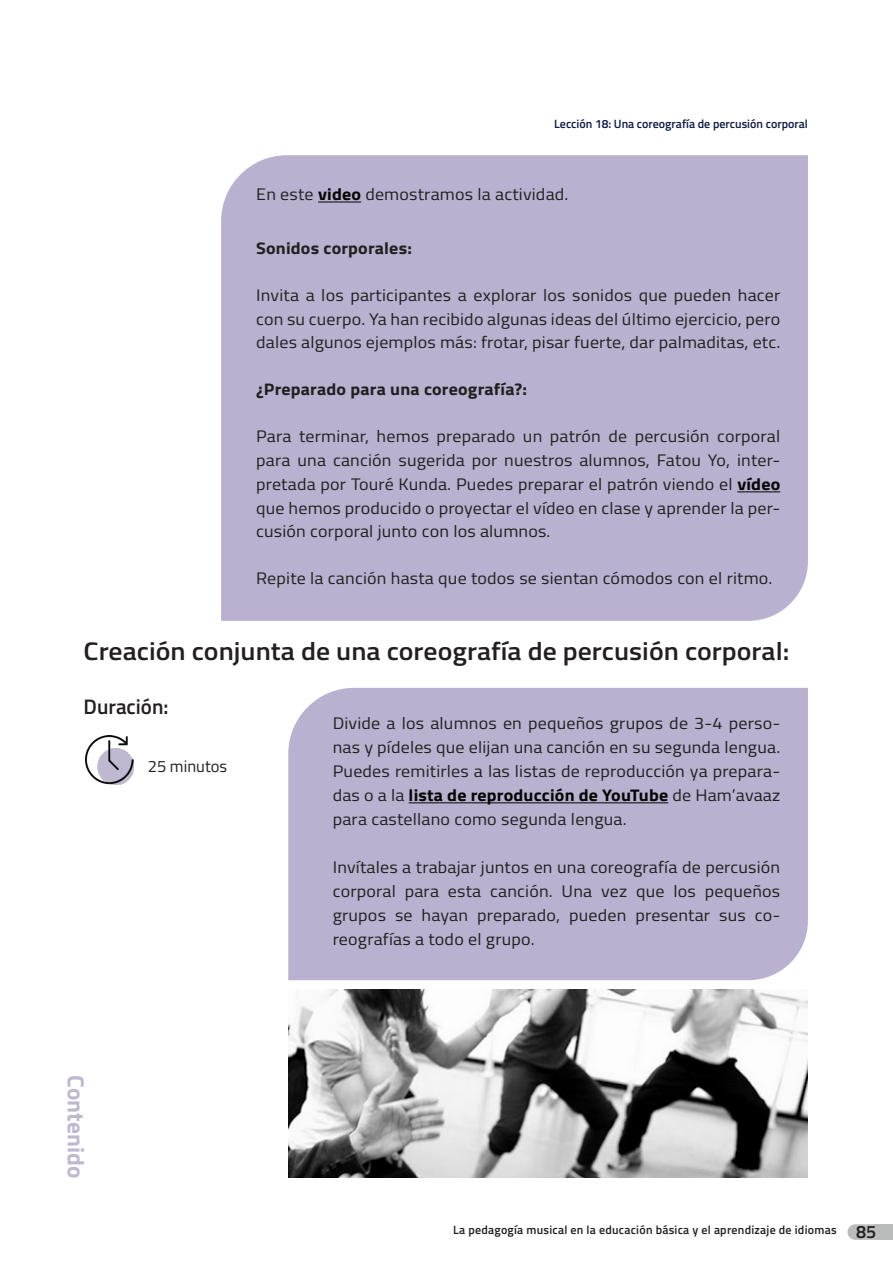
<style>
.page{position:relative;width:893px;height:1263px;background:#fff}
.page>*{position:absolute;margin:0;border:0;box-sizing:border-box;transform-origin:0 0}
.header3{font:600 25.5px "Titillium";color:#231f20;scale:1.09 1}
.t1{font:700 23.4px "Titillium";color:#c0b8cf}
.t2{font:600 21px "Titillium";color:#231f20}
.t3{font:600 18px "Titillium";color:#231f20}
.t4{font:16.8px/23.5px "Titillium";letter-spacing:.01em;color:#231f20;text-align:justify;scale:1.08 1}
.t5{font:700 16.8px "Titillium";letter-spacing:.01em;color:#231f20;scale:1.08 1}
.t6{font:700 16.8px "Titillium";letter-spacing:.01em;color:#040503;scale:1.08 1}
.tex2{font:16.5px "Titillium";color:#231f20}
.t7{font:600 12px "Titillium";letter-spacing:.02em;color:#231f20}
.t8{font:600 12px "Titillium";color:#0d1b42}
.s1{font-weight:700;color:#040503}
.s2{font-weight:400;color:#231f20}
</style>
<div class="page">
<div style="left:875px;top:1224px;width:18px;height:16px;background:#babcbc"></div>
<div style="left:847px;top:1224px;width:40px;height:16px;background:#babcbc;border-radius:8px"></div>
<div style="left:221px;top:155px;width:587px;height:466px;background:#bab0cf"></div>
<div style="left:288px;top:688px;width:520px;height:292px;background:#bab0cf"></div>
<hr style="left:737px;top:492px;width:43px;height:1px;background:#040503">
<hr style="left:318px;top:202px;width:43px;height:1px;background:#040503">
<img style="left:85px;top:736px;width:49px;height:49px">
<hr style="left:409px;top:802px;width:259px;height:1px;background:#040503">
<img style="left:288px;top:990px;width:520px;height:188px">
<p class="t8" style="left:554px;top:114px;width:255px">Lección 18: Una coreografía de percusión corporal</p>
<p class="t4" style="left:256px;top:182px;width:291px">En este <span class="s1">video</span> demostramos la actividad.</p>
<p class="t5" style="left:256px;top:235px;width:146px">Sonidos corporales:</p>
<p class="t4" style="left:256px;top:283px;width:487px">Invita a los participantes a explorar los sonidos que pueden hacer con su cuerpo. Ya han recibido algunas ideas del último ejercicio, pero dales algunos ejemplos más: frotar, pisar fuerte, dar palmaditas, etc.</p>
<p class="t5" style="left:256px;top:377px;width:252px">¿Preparado para una coreografía :?</p>
<p class="t4" style="left:256px;top:424px;width:487px">Para terminar, hemos preparado un patrón de percusión corporal</p>
<p class="t4" style="left:256px;top:472px;width:487px">pretada por Touré Kunda. Puedes preparar el patrón viendo el <span class="s1">vídeo</span></p>
<p class="t4" style="left:256px;top:448px;width:487px">para una canción sugerida por nuestros alumnos, Fatou Yo, inter-</p>
<p class="t4" style="left:256px;top:495px;width:487px">que hemos producido o proyectar el vídeo en clase y aprender la per-</p>
<p class="t4" style="left:256px;top:519px;width:274px">cusión corporal junto con los alumnos.</p>
<p class="t4" style="left:256px;top:566px;width:480px">Repite la canción hasta que todos se sientan cómodos con el ritmo.</p>
<p class="header3" style="left:84px;top:632px;width:649px">Creación conjunta de una coreografía de percusión corporal:</p>
<p class="t2" style="left:84px;top:691px;width:87px">Duración:</p>
<p class="tex2" style="left:148px;top:754px;width:81px">25 minutos</p>
<p class="t4" style="left:333px;top:710px;width:416px">Divide a los alumnos en pequeños grupos de 3-4 perso-</p>
<p class="t4" style="left:333px;top:734px;width:416px">nas y pídeles que elijan una canción en su segunda lengua.</p>
<p class="t4" style="left:333px;top:758px;width:416px">Puedes remitirles a las listas de reproducción ya prepara-</p>
<p class="t4" style="left:333px;top:806px;width:274px">para castellano como segunda lengua.</p>
<p class="t4" style="left:333px;top:854px;width:416px;line-height:24px;text-align:right">Invítales a trabajar juntos en una coreografía de percusión pequeños</p>
<p class="t6" style="left:333px;top:782px;width:416px"><span class="s2">das laao</span> lista de reproducción de YouTube <span class="s2">de Ham’avaaz</span></p>
<p class="t4" style="left:490px;top:878px;width:60px">canción.</p>
<p class="t4" style="left:333px;top:878px;width:60px">corporal</p>
<p class="t4" style="left:333px;top:926px;width:189px">reografías a todo el grupo.</p>
<p class="t4" style="left:673px;top:878px;width:22px">los</p>
<p class="t4" style="left:562px;top:878px;width:30px">Una</p>
<p class="t4" style="left:448px;top:878px;width:32px">esta</p>
<p class="t4" style="left:405px;top:878px;width:33px">para</p>
<p class="t4" style="left:601px;top:878px;width:26px">vez</p>
<p class="t4" style="left:636px;top:878px;width:28px">que</p>
<p class="t4" style="left:422px;top:902px;width:45px">hayan</p>
<p class="t4" style="left:477px;top:902px;width:78px">preparado,</p>
<p class="t4" style="left:569px;top:902px;width:55px">pueden</p>
<p class="t4" style="left:635px;top:902px;width:71px">presentar</p>
<p class="t4" style="left:333px;top:902px;width:51px">grupos</p>
<p class="t4" style="left:395px;top:902px;width:18px">se</p>
<p class="t4" style="left:719px;top:902px;width:26px">sus</p>
<p class="t4" style="left:755px;top:902px;width:25px">co-</p>
<p class="t1" style="left:94px;top:1075px;width:104px;rotate:90deg">Contenido</p>
<p class="t7" style="left:453px;top:1221px;width:385px">La pedagogía musical en la educación básica y el aprendizaje de idiomas</p>
<p class="t3" style="left:856px;top:1218px;width:22px">85</p>
</div>
